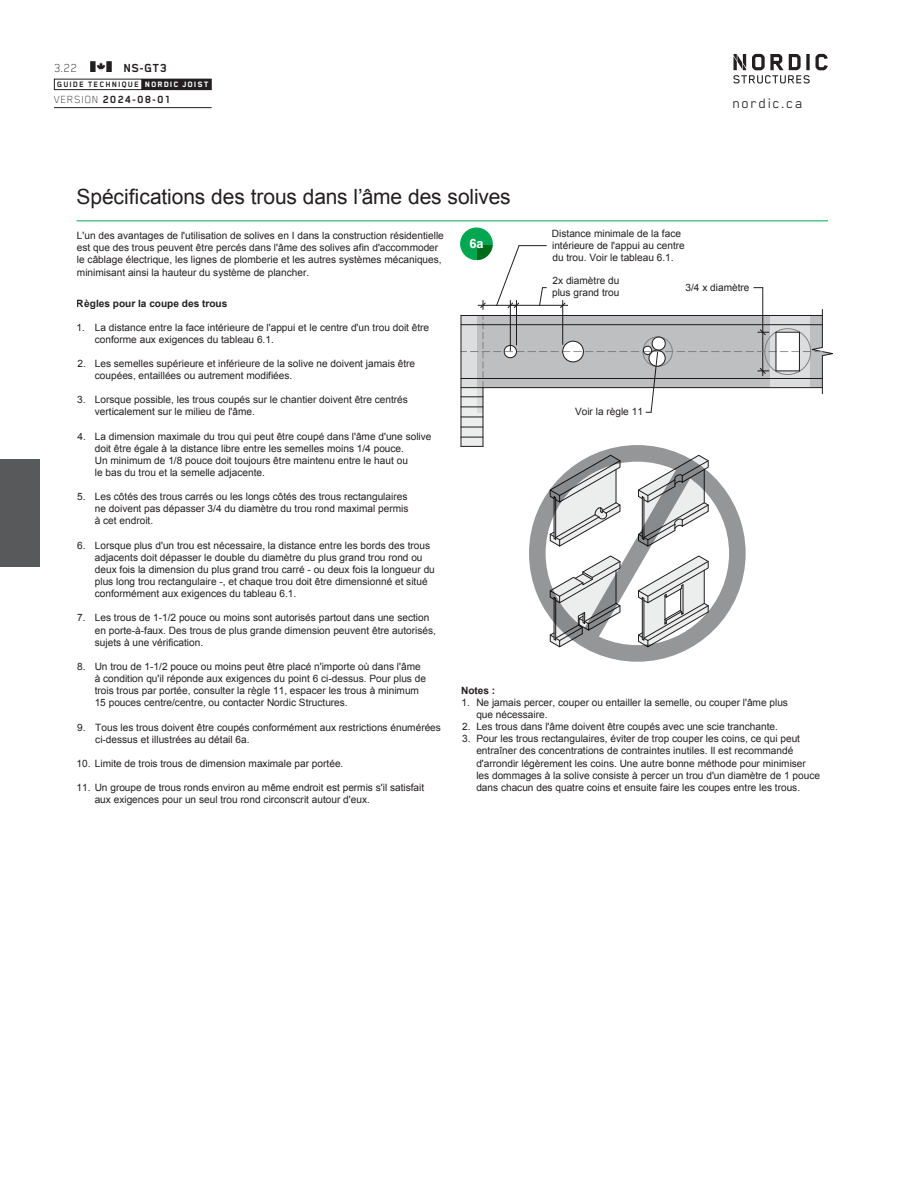
<style>
.page{position:relative;width:918px;height:1188px;background:#fff}
.page>*{position:absolute;margin:0;border:0;box-sizing:border-box;transform-origin:0 0}
.t1{font:21px "Arial";letter-spacing:-.005em;color:#231f20}
.t2{font:15.75px "Blender Pro";letter-spacing:.1em;color:#231f20}
.t3{font:700 13.5px "Blender Pro";color:#231f20}
.t4{font:100 13.5px "Blender Pro";color:#231f20}
.t5{font:700 12.75px "Arial";color:#fff}
.t6{font:700 12px "Blender Pro";letter-spacing:.1em;color:#231f20}
.t7{font:10.05px/12.1px "Arial";color:#231f20}
.t8{font:700 10.05px "Arial";color:#231f20}
.t9{font:700 9px "Blender Pro";letter-spacing:.13em;color:#231f20}
.s1{font-weight:800;color:#fff}
.s2{font-weight:100}
</style>
<div class="page">
<svg style="left:733px;top:54px;width:95px;height:29px"></svg>
<div style="left:0;top:459px;width:40px;height:108px;background:#58595b"></div>
<hr style="left:76px;top:220px;width:752px;height:1px;background:#00a650">
<hr style="left:54px;top:107px;width:158px;height:1px;background:#231f20">
<svg style="left:90px;top:61px;width:22px;height:11px"></svg>
<div style="left:54px;top:79px;width:88px;height:11px;border:1px solid #231f20"></div>
<div style="left:143px;top:79px;width:68px;height:11px;background:#231f20"></div>
<div style="left:461px;top:228px;width:31px;height:32px;background:#00a650;border-radius:50%"></div>
<div style="left:460px;top:228px;width:33px;height:32px;border:1px solid #00a650;border-radius:50%"></div>
<svg style="left:461px;top:245px;width:372px;height:417px"></svg>
<h3 class="t4" style="left:54px;top:61px;width:25px">3.22</h3>
<h3 class="t3" style="left:124px;top:61px;width:45px">NS-GT3</h3>
<p class="t9" style="left:57px;top:79px;width:153px">GUIDE TECHNIQUE <span class="s1">NORDIC JOIST</span></p>
<p class="t6" style="left:54px;top:93px;width:119px"><span class="s2">VERSION</span> 2024-08-01</p>
<h1 class="t1" style="left:76px;top:183px;width:436px">Spécifications des trous dans l’âme des solives</h1>
<h2 class="t2" style="left:733px;top:95px;width:71px">nordic.ca</h2>
<p class="t7" style="left:77px;top:230px;width:368px">L'un des avantages de l'utilisation de solives en I dans la construction résidentielle est que des trous peuvent être percés dans l'âme des solives afin d'accommoder le câblage électrique, les lignes de plomberie et les autres systèmes mécaniques, minimisant ainsi la hauteur du système de plancher.</p>
<p class="t8" style="left:77px;top:296px;width:152px">Règles pour la coupe des trous</p>
<p class="t7" style="left:95px;top:321px;width:336px;text-indent:-18px">1. La distance entre la face intérieure de l'appui et le centre d'un trou doit être conforme aux exigences du tableau 6.1.</p>
<p class="t7" style="left:95px;top:358px;width:322px;text-indent:-17px">2. Les semelles supérieure et inférieure de la solive ne doivent jamais être coupées, entaillées ou autrement modifiées.</p>
<p class="t7" style="left:95px;top:394px;width:315px;text-indent:-18px">3. Lorsque possible, les trous coupés sur le chantier doivent être centrés verticalement sur le milieu de l'âme.</p>
<p class="t7" style="left:95px;top:430px;width:338px;text-indent:-17px">4. La dimension maximale du trou qui peut être coupé dans l'âme d'une solive doit être égale à la distance libre entre les semelles moins 1/4 pouce.<br>Un minimum de 1/8 pouce doit toujours être maintenu entre le haut ou<br>le bas du trou et la semelle adjacente.</p>
<p class="t7" style="left:95px;top:491px;width:315px;text-align:justify;text-indent:-18px">5. Les côtés des trous carrés ou les longs côtés des trous rectangulaires ne doivent pas dépasser 3/4 du diamètre du trou rond maximal permis à cet endroit.</p>
<p class="t7" style="left:95px;top:539px;width:342px;text-indent:-18px">6. Lorsque plus d'un trou est nécessaire, la distance entre les bords des trous adjacents doit dépasser le double du diamètre du plus grand trou rond ou deux fois la dimension du plus grand trou carré - ou deux fois la longueur du plus long trou rectangulaire -, et chaque trou doit être dimensionné et situé conformément aux exigences du tableau 6.1.</p>
<p class="t7" style="left:95px;top:612px;width:343px;text-indent:-18px">7. Les trous de 1-1/2 pouce ou moins sont autorisés partout dans une section en porte-à-faux. Des trous de plus grande dimension peuvent être autorisés, sujets à une vérification.</p>
<p class="t7" style="left:95px;top:660px;width:333px;text-indent:-17px">8. Un trou de 1-1/2 pouce ou moins peut être placé n'importe où dans l'âme à condition qu'il réponde aux exigences du point 6 ci-dessus. Pour plus de trois trous par portée, consulter la règle 11, espacer les trous à minimum 15 pouces centre/centre, ou contacter Nordic Structures.</p>
<p class="t7" style="left:95px;top:721px;width:347px;text-indent:-18px">9. Tous les trous doivent être coupés conformément aux restrictions énumérées ci-dessus et illustrées au détail 6a.</p>
<p class="t7" style="left:77px;top:757px;width:268px">10. Limite de trois trous de dimension maximale par portée.</p>
<p class="t7" style="left:95px;top:782px;width:331px;text-indent:-18px">11. Un groupe de trous ronds environ au même endroit est permis s'il satisfait aux exigences pour un seul trou rond circonscrit autour d'eux.</p>
<p class="t5" style="left:469px;top:235px;width:16px">6a</p>
<p class="t7" style="left:552px;top:228px;width:134px">Distance minimale de la face intérieure de l'appui au centre du trou. Voir le tableau 6.1.</p>
<p class="t7" style="left:552px;top:274px;width:69px">2x diamètre du plus grand trou</p>
<p class="t7" style="left:575px;top:406px;width:69px">Voir la règle 11</p>
<p class="t7" style="left:686px;top:282px;width:65px">3/4 x diamètre</p>
<p class="t8" style="left:461px;top:684px;width:36px">Notes :</p>
<p class="t7" style="left:476px;top:697px;width:313px;text-indent:-15px">1. Ne jamais percer, couper ou entailler la semelle, ou couper l'âme plus que nécessaire.</p>
<p class="t7" style="left:462px;top:721px;width:317px">2. Les trous dans l'âme doivent être coupés avec une scie tranchante.</p>
<p class="t7" style="left:476px;top:733px;width:345px;text-indent:-14px">3. Pour les trous rectangulaires, éviter de trop couper les coins, ce qui peut entraîner des concentrations de contraintes inutiles. Il est recommandé d'arrondir légèrement les coins. Une autre bonne méthode pour minimiser les dommages à la solive consiste à percer un trou d'un diamètre de 1 pouce dans chacun des quatre coins et ensuite faire les coupes entre les trous.</p>
</div>
